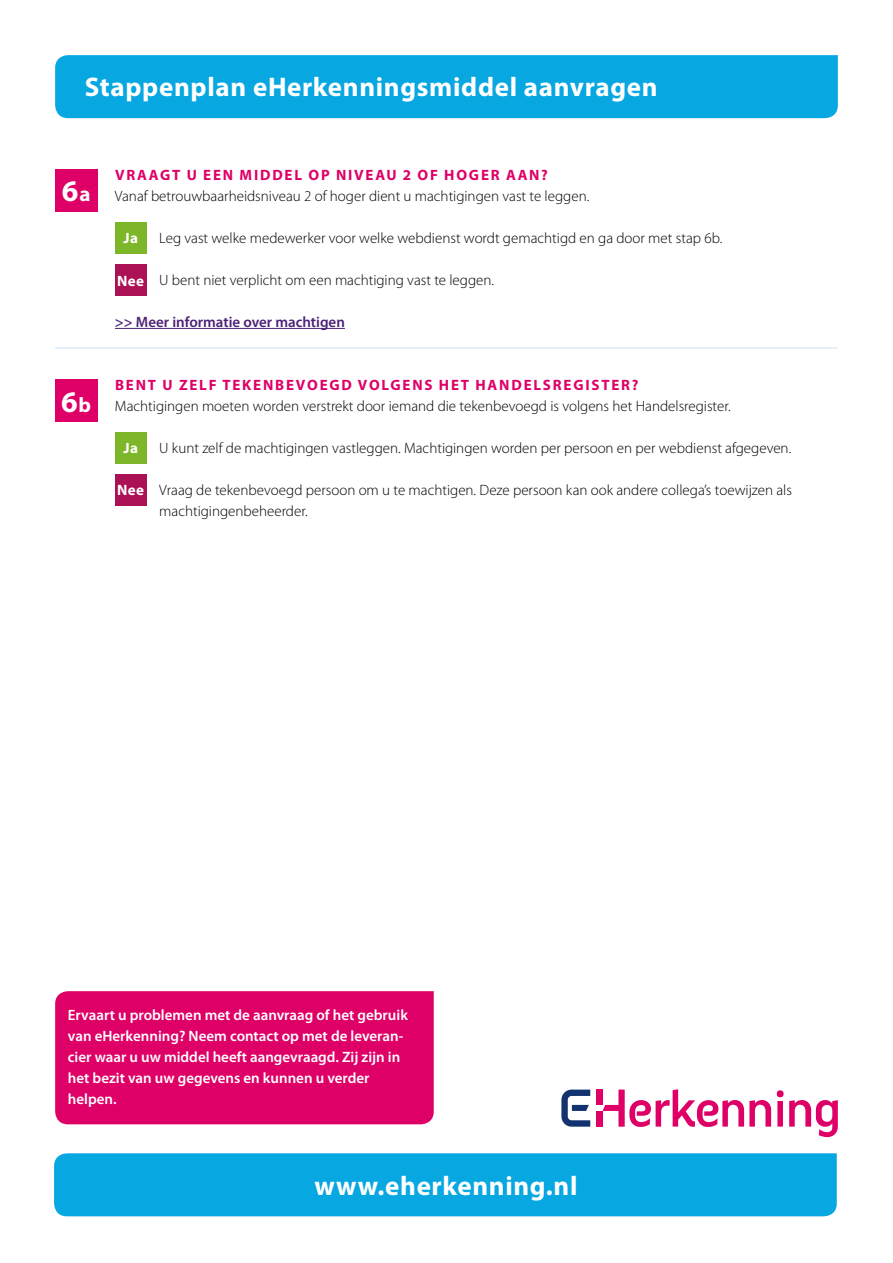
<style>
.page{position:relative;width:893px;height:1263px;background:#fff}
.page>*{position:absolute;margin:0;border:0;box-sizing:border-box;transform-origin:0 0}
.t1{font:700 30px "Myriad Pro";color:#fff}
.t2{font:700 27px "Myriad Pro";letter-spacing:.025em;color:#fff}
.t3{font:300 15px/21px "Myriad Pro";color:#000}
.t4{font:600 15px/21px "Myriad Pro";color:#fff}
.t5{font:700 15px "Myriad Pro";letter-spacing:.12em;color:#df0067}
.t6{font:600 15px "Myriad Pro";color:#4c2178}
.t7{font:700 15px "Myriad Pro";letter-spacing:.02em;color:#fff}
.s1{font-size:21px}
</style>
<div class="page">
<hr style="left:115px;top:328px;width:230px;height:1px;background:#4c2178">
<div style="left:54px;top:1153px;width:783px;height:63px;background:#07a7e1"></div>
<div style="left:55px;top:55px;width:783px;height:63px;background:#07a7e1"></div>
<div style="left:55px;top:169px;width:42px;height:42px;background:#df0067"></div>
<div style="left:55px;top:380px;width:42px;height:42px;background:#df0067"></div>
<div style="left:777px;top:1101px;width:6px;height:25px;background:#df0067"></div>
<svg style="left:789px;top:1100px;width:49px;height:37px"></svg>
<div style="left:596px;top:1111px;width:6px;height:16px;background:#df0067"></div>
<div style="left:596px;top:1089px;width:6px;height:16px;background:#df0067"></div>
<svg style="left:561px;top:1089px;width:29px;height:38px"></svg>
<svg style="left:603px;top:1089px;width:168px;height:38px"></svg>
<div style="left:777px;top:1090px;width:7px;height:7px;background:#df0067;border-radius:3px"></div>
<hr style="left:55px;top:347px;width:783px;height:2px;background:#dfeefb">
<div style="left:115px;top:222px;width:32px;height:31px;background:#7eb629"></div>
<div style="left:115px;top:432px;width:32px;height:31px;background:#7eb629"></div>
<div style="left:115px;top:264px;width:32px;height:32px;background:#ab1255"></div>
<div style="left:115px;top:474px;width:32px;height:31px;background:#ab1255"></div>
<div style="left:55px;top:991px;width:379px;height:133px;background:#df0067"></div>
<h2 class="t2" style="left:85px;top:70px;width:574px">Stappenplan eHerkenningsmiddel aanvragen</h2>
<h1 class="t1" style="left:62px;top:172px;width:30px">6<span class="s1">a</span></h1>
<h1 class="t1" style="left:61px;top:382px;width:31px">6<span class="s1">b</span></h1>
<p class="t5" style="left:115px;top:165px;width:434px">VRAAGT U EEN MIDDEL OP NIVEAU 2 OF HOGER AAN?</p>
<p class="t3" style="left:115px;top:186px;width:476px">Vanaf betrouwbaarheidsniveau 2 of hoger dient u machtigingen vast te leggen.</p>
<p class="t3" style="left:159px;top:228px;width:565px">Leg vast welke medewerker voor welke webdienst wordt gemachtigd en ga door met stap 6b.</p>
<p class="t3" style="left:159px;top:270px;width:336px">U bent niet verplicht om een machtiging vast te leggen.</p>
<p class="t6" style="left:115px;top:312px;width:231px">&gt;&gt; Meer informatie over machtigen</p>
<p class="t7" style="left:124px;top:228px;width:16px">Ja</p>
<p class="t7" style="left:117px;top:271px;width:28px">Nee</p>
<p class="t5" style="left:115px;top:375px;width:525px">BENT U ZELF TEKENBEVOEGD VOLGENS HET HANDELSREGISTER?</p>
<p class="t3" style="left:115px;top:396px;width:617px">Machtigingen moeten worden verstrekt door iemand die tekenbevoegd is volgens het Handelsregister.</p>
<p class="t3" style="left:159px;top:438px;width:633px">U kunt zelf de machtigingen vastleggen. Machtigingen worden per persoon en per webdienst afgegeven.</p>
<p class="t3" style="left:159px;top:480px;width:634px">Vraag de tekenbevoegd persoon om u te machtigen. Deze persoon kan ook andere collega’s toewijzen als machtigingenbeheerder.</p>
<p class="t7" style="left:124px;top:438px;width:16px">Ja</p>
<p class="t7" style="left:117px;top:480px;width:28px">Nee</p>
<p class="t4" style="left:68px;top:1004px;width:342px">Ervaart u problemen met de aanvraag of het gebruik van eHerkenning? Neem contact op met de leveran&shy;cier waar u uw middel heeft aangevraagd. Zij zijn in het bezit van uw gegevens en kunnen u verder helpen.</p>
<h2 class="t2" style="left:314px;top:1168px;width:265px">www.eherkenning.nl</h2>
</div>
